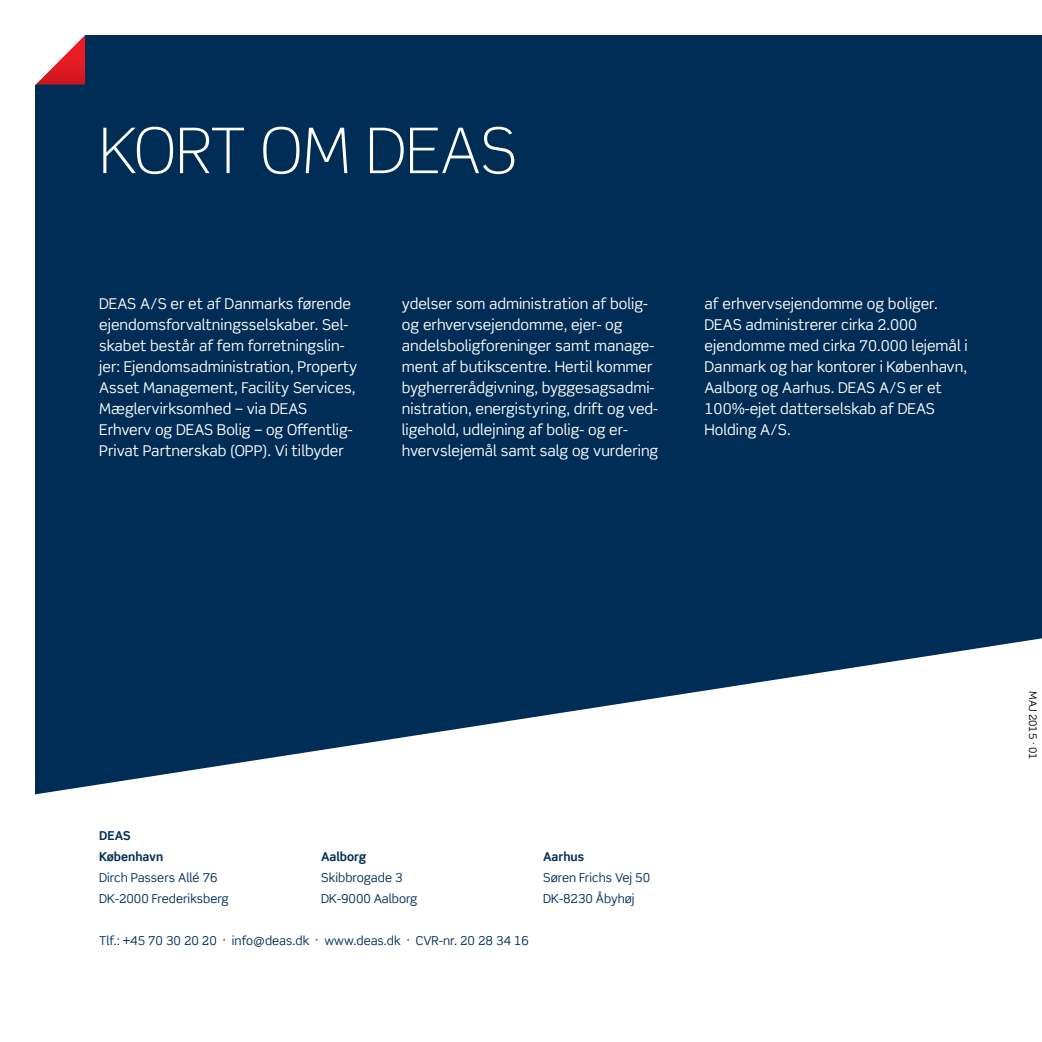
<style>
.page{position:relative;width:1042px;height:1042px;background:#fff}
.page>*{position:absolute;margin:0;border:0;box-sizing:border-box;transform-origin:0 0}
.t1{font:300 63px "Scene Pro";letter-spacing:-.01em;color:#fff}
.t2{font:14.88px/21px "Scene Pro";color:#fff}
.t3{font:12.25px/21px "Scene Pro";color:#002d56}
.t4{font:700 12.25px/21px "Scene Pro";color:#002d56}
.t5{font:10.5px "Scene Pro";color:#000}
.s1{color:#002d56}
</style>
<div class="page">
<div style="left:36px;top:35px;width:1006px;height:1007px;background:#002d56"></div>
<div style="left:36px;top:1013px;width:1006px;height:29px;background:#fff"></div>
<svg style="left:35px;top:638px;width:1007px;height:375px;fill:#fff"></svg>
<svg style="left:35px;top:35px;width:51px;height:58px"></svg>
<h1 class="t1" style="left:99px;top:112px;width:419px">KORT OM DEAS</h1>
<p class="t2" style="left:99px;top:293px;width:260px">DEAS A/S er et af Danmarks førende ejendomsforvaltningsselskaber. Sel&shy;skabet består af fem forretningslin&shy;jer: Ejendomsadministration, Property Asset Management, Facility Services, Mæglervirksomhed – via DEAS Erhverv og DEAS Bolig – og Offentlig-Privat Partnerskab (OPP). Vi tilbyder</p>
<p class="t2" style="left:402px;top:293px;width:258px">ydelser som administration af bolig&shy;og erhvervsejendomme, ejer- og andelsboligforeninger samt manage&shy;ment af butikscentre. Hertil kommer bygherrerådgivning, byggesagsadmi&shy;nistration, energistyring, drift og ved&shy;ligehold, udlejning af bolig- og er&shy;hvervslejemål samt salg og vurdering</p>
<p class="t2" style="left:704px;top:293px;width:264px">af erhvervsejendomme og boliger.<br>DEAS administrerer cirka 2.000 ejendomme med cirka 70.000 lejemål i<br>Danmark og har kontorer i København,<br>Aalborg og Aarhus. DEAS A/S er et<br>100%-ejet datterselskab af DEAS<br>Holding A/S.</p>
<p class="t4" style="left:99px;top:825px;width:66px">DEAS<br>København</p>
<p class="t3" style="left:99px;top:867px;width:131px">Dirch Passers Allé 76<br>DK-2000 Frederiksberg</p>
<p class="t4" style="left:321px;top:846px;width:47px">Aalborg</p>
<p class="t3" style="left:321px;top:867px;width:98px">Skibbrogade 3<br>DK-9000 Aalborg</p>
<p class="t3" style="left:99px;top:930px;width:431px">Tlf.: +45 70 30 20 20 · info@deas.dk · www.deas.dk · CVR-nr. 20 28 34 16</p>
<p class="t4" style="left:543px;top:846px;width:42px">Aarhus</p>
<p class="t3" style="left:543px;top:867px;width:108px">Søren Frichs Vej 50<br>DK-8230 Åbyhøj</p>
<p class="t5" style="left:1039px;top:691px;width:70px;rotate:90deg">MAJ 2015 <span class="s1">·</span> 01</p>
</div>
